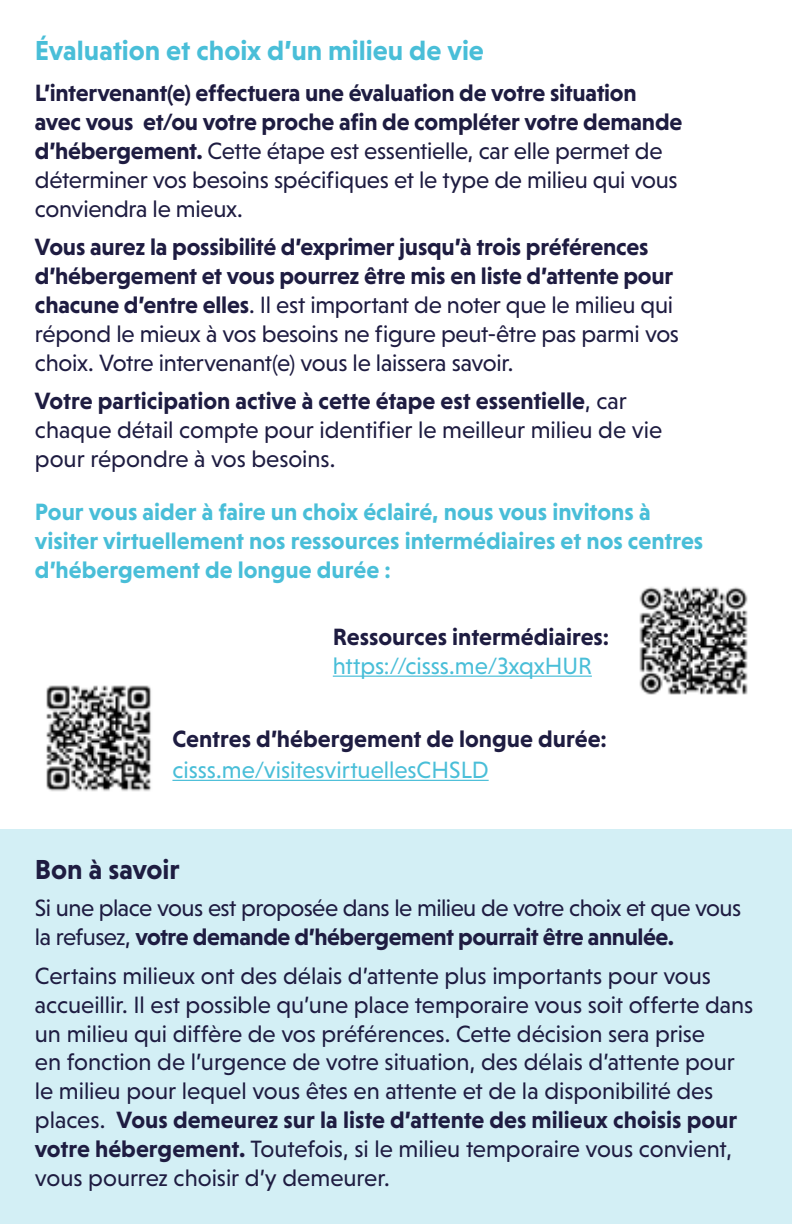
<style>
.page{position:relative;width:792px;height:1224px;background:#fff}
.page>*{position:absolute;margin:0;border:0;box-sizing:border-box;transform-origin:0 0}
.t1{font:700 28px "Niveau Grotesk";color:#49bed8}
.t2{font:700 28px "Niveau Grotesk";color:#1e1c41}
.t3{font:24px/28.8px "Niveau Grotesk";letter-spacing:-.005em;color:#1e1c41}
.t4{font:700 24px/28.8px "Niveau Grotesk";letter-spacing:-.01em;color:#1e1c41}
.t5{font:700 24px/28.8px "Niveau Grotesk";color:#49bed8}
.t6{font:24px "Niveau Grotesk";letter-spacing:-.005em;color:#49bed8}
.s1{font-weight:400}
.s2{font-weight:700}
</style>
<div class="page">
<div style="left:0;top:829px;width:792px;height:395px;background:#d3eff5"></div>
<hr style="left:333px;top:676px;width:259px;height:1px;background:#49bed8">
<img style="left:639px;top:587px;width:109px;height:108px">
<img style="left:46px;top:685px;width:105px;height:107px">
<hr style="left:172px;top:780px;width:317px;height:1px;background:#49bed8">
<p class="t1" style="left:35px;top:34px;width:450px">Évaluation et choix d’un milieu de vie</p>
<p class="t4" style="left:35px;top:79px;width:649px">L’intervenant(e) effectuera une évaluation de votre situation avec vous et/ou votre proche afin de compléter votre demande d’hébergement. <span class="s1">Cette étape est essentielle, car elle permet de déterminer vos besoins spécifiques et le type de milieu qui vous conviendra le mieux.</span></p>
<p class="t3" style="left:35px;top:233px;width:646px"><span class="s2">Vous aurez la possibilité d’exprimer jusqu’à trois préférences d’hébergement et vous pourrez être mis en liste d’attente pour chacune d’entre elles</span>. Il est important de noter que le milieu qui répond le mieux à vos besoins ne figure peut-être pas parmi vos choix. Votre intervenant(e) vous le laissera savoir.</p>
<p class="t3" style="left:35px;top:387px;width:629px"><span class="s2">Votre participation active à cette étape est essentielle</span>, car chaque détail compte pour identifier le meilleur milieu de vie pour répondre à vos besoins.</p>
<p class="t5" style="left:35px;top:497px;width:670px">Pour vous aider à faire un choix éclairé, nous vous invitons à visiter virtuellement nos ressources intermédiaires et nos centres d’hébergement de longue durée :</p>
<p class="t4" style="left:333px;top:622px;width:278px">Ressources intermédiaires:</p>
<p class="t6" style="left:333px;top:652px;width:261px">https://cisss.me/3xqxHUR</p>
<p class="t4" style="left:172px;top:724px;width:436px">Centres d’hébergement de longue durée:</p>
<p class="t6" style="left:172px;top:756px;width:318px">cisss.me/visitesvirtuellesCHSLD</p>
<p class="t2" style="left:35px;top:853px;width:146px">Bon à savoir</p>
<p class="t3" style="left:35px;top:894px;width:708px">Si une place vous est proposée dans le milieu de votre choix et que vous la refusez, <span class="s2">votre demande d’hébergement pourrait être annulée.</span></p>
<p class="t3" style="left:35px;top:961px;width:720px">Certains milieux ont des délais d’attente plus importants pour vous accueillir. Il est possible qu’une place temporaire vous soit offerte dans un milieu qui diffère de vos préférences. Cette décision sera prise<br>en fonction de l’urgence de votre situation, des délais d’attente pour le milieu pour lequel vous êtes en attente et de la disponibilité des places. <span class="s2">Vous demeurez sur la liste d’attente des milieux choisis pour votre hébergement.</span> Toutefois, si le milieu temporaire vous convient, vous pourrez choisir d’y demeurer.</p>
</div>
